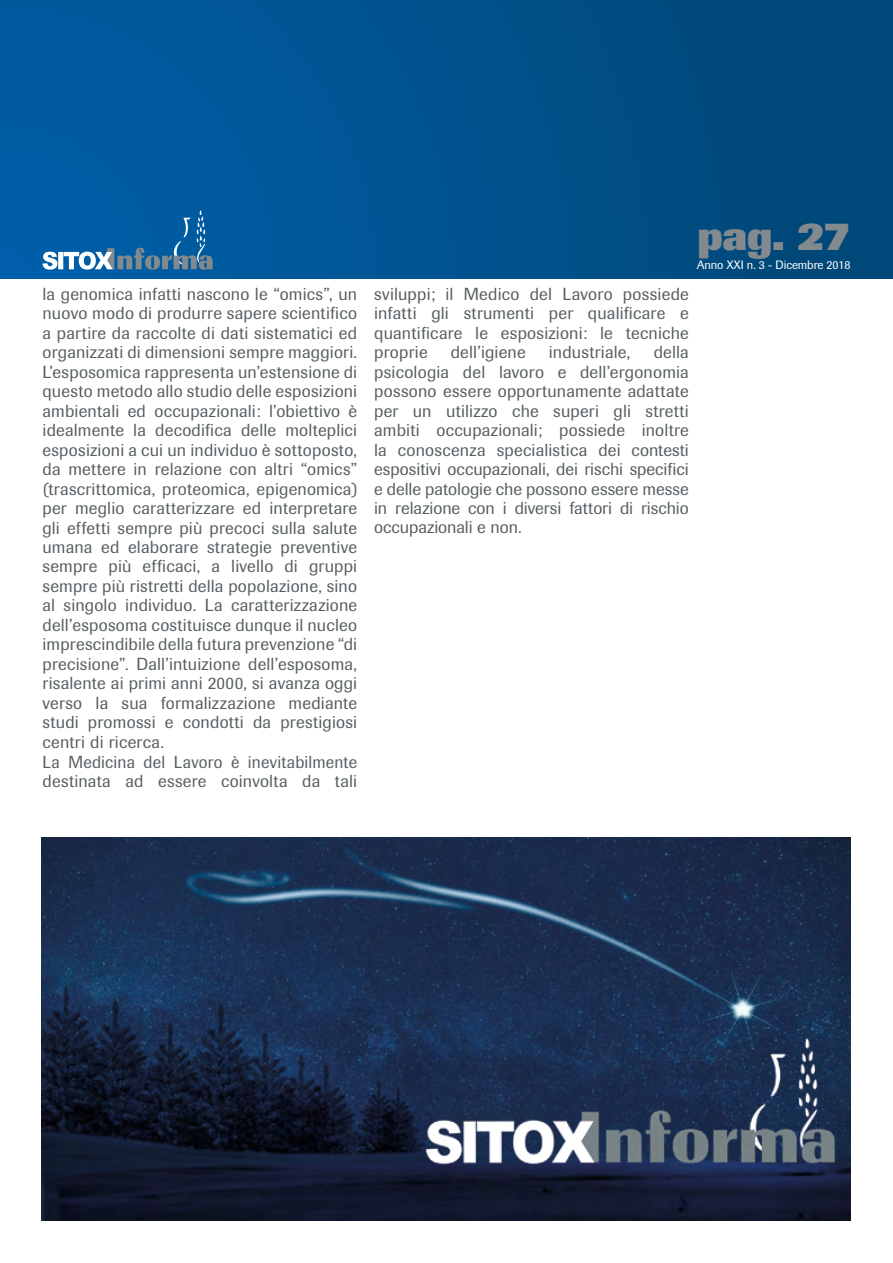
<style>
.page{position:relative;width:893px;height:1263px;background:#fff}
.page>*{position:absolute;margin:0;border:0;box-sizing:border-box;transform-origin:0 0}
.t1{font:800 40.5px "Imago";color:#838a8e}
.t2{font:17.25px/19.5px "Imago";letter-spacing:.01em;color:#575e62;text-align:justify}
.t3{font:12px "Imago";letter-spacing:-.01em;color:#fff}
</style>
<div class="page">
<div style="left:0;top:0;width:893px;height:278px;background:linear-gradient(to right,#005ea6,#004776)"></div>
<svg style="left:43px;top:210px;width:170px;height:60px;background:#246fa9"></svg>
<img style="left:42px;top:837px;width:809px;height:383px">
<p class="t2" style="left:43px;top:284px;width:316px;text-align:left">la genomica infatti nascono le “omics”, un nuovo modo di produrre sapere scientifico a partire da raccolte di dati sistematici ed organizzati di dimensioni sempre maggiori.<br>L’esposomica rappresenta un’estensione di questo metodo allo studio delle esposizioni ambientali ed occupazionali: l’obiettivo è idealmente la decodifica delle molteplici esposizioni a cui un individuo è sottoposto, da mettere in relazione con altri “omics” (trascrittomica, proteomica, epigenomica) per meglio caratterizzare ed interpretare gli effetti sempre più precoci sulla salute umana ed elaborare strategie preventive sempre più efficaci, a livello di gruppi sempre più ristretti della popolazione, sino al singolo individuo. La caratterizzazione dell’esposoma costituisce dunque il nucleo imprescindibile della futura prevenzione “di precisione”. Dall’intuizione dell’esposoma, risalente ai primi anni 2000, si avanza oggi verso la sua formalizzazione mediante studi promossi e condotti da prestigiosi centri di ricerca.<br>La Medicina del Lavoro è inevitabilmente destinata ad essere coinvolta da tali</p>
<p class="t2" style="left:374px;top:284px;width:316px">sviluppi; il Medico del Lavoro possiede infatti gli strumenti per qualificare e quantificare le esposizioni: le tecniche proprie</p>
<p class="t2" style="left:374px;top:342px;width:316px;text-indent:279px">della psicologia del lavoro e dell’ergonomia possono essere opportunamente adattate per un utilizzo che superi gli stretti ambiti occupazionali; possiede inoltre la conoscenza specialistica dei contesti espositivi occupazionali, dei rischi specifici e delle patologie che possono essere messe in relazione con i diversi fattori di rischio occupazionali e non.</p>
<p class="t2" style="left:451px;top:342px;width:77px">dell’igiene</p>
<p class="t2" style="left:549px;top:342px;width:83px">industriale,</p>
<h1 class="t1" style="left:697px;top:212px;width:155px">pag. 27</h1>
<p class="t3" style="left:697px;top:258px;width:155px">Anno XXI n. 3 - Dicembre 2018</p>
</div>
